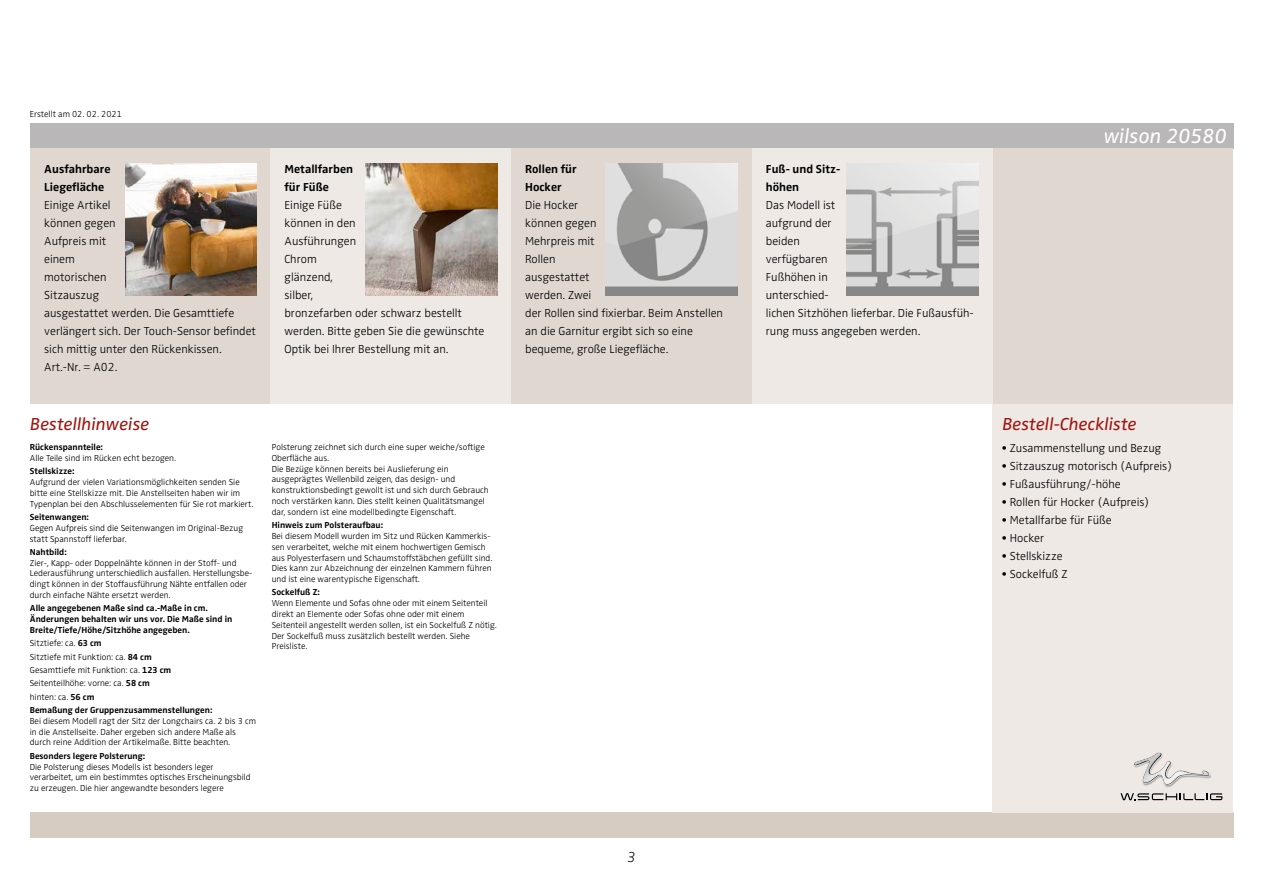
<style>
.page{position:relative;width:1263px;height:893px;background:#fff}
.page>*{position:absolute;margin:0;border:0;box-sizing:border-box;transform-origin:0 0}
.t1{font:italic 21px "Zwo Pro";color:#fff}
.t2{font:italic 18px "Zwo Pro";color:#9e1510}
.t3{font:italic 300 expanded 15px "Zwo Pro";color:#000}
.t4{font:300 12px/18px "Zwo Pro";color:#000}
.t5{font:700 12px/18px "Zwo Pro";color:#000}
.t6{font:300 9px/10.8px "Zwo Pro";color:#000}
.t7{font:700 9px/10.8px "Zwo Pro";color:#000}
.s1{font-weight:700}
</style>
<div class="page">
<div style="left:30px;top:123px;width:1203px;height:26px;background:#b9b7b7"></div>
<div style="left:30px;top:812px;width:1203px;height:26px;background:#d6ccc1"></div>
<div style="left:30px;top:149px;width:240px;height:255px;background:#e0d8d0"></div>
<div style="left:992px;top:404px;width:241px;height:408px;background:#eee9e5"></div>
<div style="left:992px;top:149px;width:241px;height:255px;background:#e0d8d0"></div>
<div style="left:752px;top:149px;width:240px;height:255px;background:#eee9e5"></div>
<div style="left:511px;top:149px;width:241px;height:255px;background:#e0d8d0"></div>
<div style="left:270px;top:149px;width:241px;height:255px;background:#eee9e5"></div>
<img style="left:125px;top:164px;width:132px;height:132px">
<img style="left:365px;top:164px;width:132px;height:132px">
<img style="left:606px;top:164px;width:132px;height:132px">
<img style="left:847px;top:164px;width:131px;height:132px">
<img style="left:1144px;top:776px;width:68px;height:12px">
<svg style="left:1133px;top:752px;width:78px;height:33px"></svg>
<img style="left:1134px;top:753px;width:75px;height:31px">
<svg style="left:1120px;top:793px;width:102px;height:7px"></svg>
<p class="t6" style="left:30px;top:109px;width:94px">Erstellt am 02. 02. 2021</p>
<h3 class="t5" style="left:44px;top:160px;width:68px">Ausfahrbare<br>Liegefläche</h3>
<h3 class="t4" style="left:44px;top:196px;width:213px">Einige Artikel<br>können gegen<br>Aufpreis mit<br>einem<br>motorischen<br>Sitzauszug<br>ausgestattet werden. Die Gesamttiefe verlängert sich. Der Touch-Sensor befindet sich mittig unter den Rückenkissen.<br>Art.-Nr. = A02.</h3>
<h3 class="t5" style="left:284px;top:160px;width:70px">Metallfarben für Füße</h3>
<h3 class="t4" style="left:284px;top:196px;width:201px">Einige Füße<br>können in den<br>Ausführungen<br>Chrom<br>glänzend,<br>silber,<br>bronzefarben oder schwarz bestellt werden. Bitte geben Sie die gewünschte<br>Optik bei Ihrer Bestellung mit an.</h3>
<h2 class="t2" style="left:30px;top:414px;width:121px">Bestellhinweise</h2>
<p class="t7" style="left:30px;top:442px;width:75px">Rückenspannteile:</p>
<p class="t6" style="left:30px;top:453px;width:148px">Alle Teile sind im Rücken echt bezogen.</p>
<p class="t7" style="left:30px;top:466px;width:46px">Stellskizze:</p>
<p class="t6" style="left:30px;top:477px;width:225px">Aufgrund der vielen Variationsmöglichkeiten senden Sie bitte eine Stellskizze mit. Die Anstellseiten haben wir im<br>Typenplan bei den Abschlusselementen für Sie rot markiert.</p>
<p class="t7" style="left:30px;top:512px;width:61px">Seitenwangen:</p>
<p class="t6" style="left:30px;top:522px;width:215px">Gegen Aufpreis sind die Seitenwangen im Original-Bezug statt Spannstoff lieferbar.</p>
<p class="t7" style="left:30px;top:547px;width:38px">Nahtbild:</p>
<p class="t6" style="left:30px;top:557px;width:224px">Zier-, Kapp- oder Doppelnähte können in der Stoff- und Lederausführung unterschiedlich ausfallen. Herstellungsbe&shy;dingt können in der Stoffausführung Nähte entfallen oder durch einfache Nähte ersetzt werden.</p>
<p class="t7" style="left:30px;top:603px;width:204px">Alle angegebenen Maße sind ca.-Maße in cm.<br>Änderungen behalten wir uns vor. Die Maße sind in<br>Breite/Tiefe/Höhe/Sitzhöhe angegeben.</p>
<p class="t6" style="left:30px;top:637px;width:184px;line-height:13.4px">Sitztiefe: ca. <span class="s1">63 cm<br></span>Sitztiefe mit Funktion: ca. <span class="s1">84 cm<br></span>Gesamttiefe mit Funktion: ca. <span class="s1">123 cm<br></span>Seitenteilhöhe: vorne: ca. <span class="s1">58 cm<br></span>hinten: ca. <span class="s1">56 cm<br>Bemaßung der Gruppenzusammenstellungen:</span></p>
<p class="t6" style="left:30px;top:716px;width:228px">Bei diesem Modell ragt der Sitz der Longchairs ca. 2 bis 3 cm in die Anstellseite. Daher ergeben sich andere Maße als durch reine Addition der Artikelmaße. Bitte beachten.</p>
<p class="t7" style="left:30px;top:751px;width:117px">Besonders legere Polsterung:</p>
<p class="t6" style="left:30px;top:761px;width:222px">Die Polsterung dieses Modells ist besonders leger verarbeitet, um ein bestimmtes optisches Erscheinungsbild zu erzeugen. Die hier angewandte besonders legere</p>
<p class="t6" style="left:272px;top:442px;width:218px">Polsterung zeichnet sich durch eine super weiche/softige Oberfläche aus.<br>Die Bezüge können bereits bei Auslieferung ein ausgeprägtes Wellenbild zeigen, das design- und konstruktionsbedingt gewollt ist und sich durch Gebrauch noch verstärken kann. Dies stellt keinen Qualitätsmangel dar, sondern ist eine modellbedingte Eigenschaft.</p>
<p class="t7" style="left:272px;top:520px;width:113px">Hinweis zum Polsteraufbau:</p>
<p class="t6" style="left:272px;top:531px;width:222px">Bei diesem Modell wurden im Sitz und Rücken Kammerkis&shy;sen verarbeitet, welche mit einem hochwertigen Gemisch aus Polyesterfasern und Schaumstoffstäbchen gefüllt sind.<br>Dies kann zur Abzeichnung der einzelnen Kammern führen und ist eine warentypische Eigenschaft.</p>
<p class="t7" style="left:272px;top:587px;width:50px">Sockelfuß Z:</p>
<p class="t6" style="left:272px;top:598px;width:226px">Wenn Elemente und Sofas ohne oder mit einem Seitenteil direkt an Elemente oder Sofas ohne oder mit einem Seitenteil angestellt werden sollen, ist ein Sockelfuß Z nötig.<br>Der Sockelfuß muss zusätzlich bestellt werden. Siehe Preisliste.</p>
<h3 class="t5" style="left:525px;top:160px;width:53px">Rollen für<br>Hocker</h3>
<h3 class="t4" style="left:525px;top:196px;width:199px">Die Hocker<br>können gegen<br>Mehrpreis mit<br>Rollen<br>ausgestattet<br>werden. Zwei<br>der Rollen sind fixierbar. Beim Anstellen an die Garnitur ergibt sich so eine bequeme, große Liegefläche.</h3>
<h3 class="t3" style="left:627px;top:848px;width:10px">3</h3>
<h3 class="t5" style="left:766px;top:160px;width:76px">Fuß- und Sitz&shy;höhen</h3>
<h3 class="t4" style="left:766px;top:196px;width:209px">Das Modell ist<br>aufgrund der<br>beiden<br>verfügbaren<br>Fußhöhen in<br>unterschied-<br>lichen Sitzhöhen lieferbar. Die Fußausfüh&shy;rung muss angegeben werden.</h3>
<h1 class="t1" style="left:1104px;top:124px;width:125px">wilson 20580</h1>
<h2 class="t2" style="left:1002px;top:414px;width:136px">Bestell-Checkliste</h2>
<h3 class="t4" style="left:1002px;top:440px;width:161px">• Zusammenstellung und Bezug</h3>
<h3 class="t4" style="left:1002px;top:458px;width:172px">• Sitzauszug motorisch (Aufpreis)</h3>
<h3 class="t4" style="left:1002px;top:476px;width:120px">• Fußausführung/-höhe</h3>
<h3 class="t4" style="left:1002px;top:494px;width:149px">• Rollen für Hocker (Aufpreis)</h3>
<h3 class="t4" style="left:1002px;top:512px;width:111px">• Metallfarbe für Füße</h3>
<h3 class="t4" style="left:1002px;top:530px;width:44px">• Hocker</h3>
<h3 class="t4" style="left:1002px;top:548px;width:62px">• Stellskizze</h3>
<h3 class="t4" style="left:1002px;top:566px;width:67px">• Sockelfuß Z</h3>
</div>
